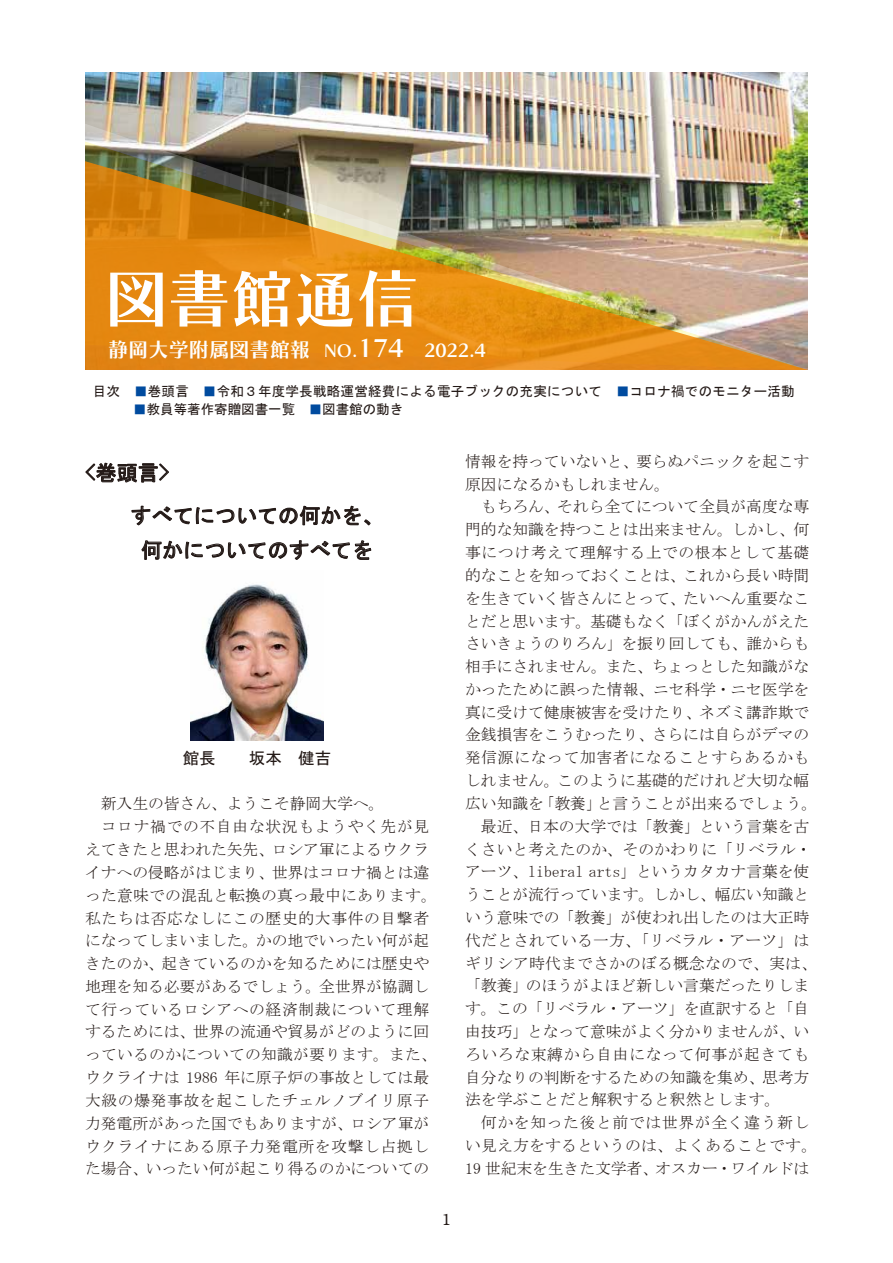
<style>
.page{position:relative;width:893px;height:1263px;background:#fff}
.page>*{position:absolute;margin:0;border:0;box-sizing:border-box;transform-origin:0 0}
.t1{font:62.7px "Chiaro Std B";color:#fff}
.t2{font:21px/42.9px "MS Gothic";letter-spacing:.005em;color:#231916}
.t3{font:20.25px "Chiaro Std B";color:#fff}
.t4{font:16.5px "MS Gothic";color:#231916}
.t5{font:15.9px "Century Oldstyle";color:#221815}
.t6{font:15.75px/22.8px "MS Mincho";color:#231916}
.t7{font:15.75px "MS Mincho";letter-spacing:.04em;color:#231916}
.t8{font:15.75px "MS Mincho";letter-spacing:.045em;color:#231916}
.t9{font:13.5px "MS Gothic";letter-spacing:.02em;color:#231916}
.t10{font:13.5px "MS Gothic";color:#231916}
.s1{font-size:16.95px}
.s2{font-size:24.45px}
.s3{font-size:18px}
.s4{color:#004b9f}
</style>
<div class="page">
<img style="left:191px;top:584px;width:133px;height:157px">
<img style="left:86px;top:72px;width:721px;height:52px">
<img style="left:85px;top:124px;width:723px;height:17px">
<img style="left:85px;top:141px;width:723px;height:20px">
<img style="left:85px;top:161px;width:723px;height:209px">
<h1 class="t1" style="left:105px;top:259px;width:315px">図書館通信</h1>
<p class="t3" style="left:108px;top:337px;width:379px">静岡大学附属図書館報 <span class="s1">NO.</span><span class="s2">174</span> <span class="s3">2022.4</span></p>
<p class="t9" style="left:93px;top:384px;width:703px">目次 <span class="s4">■</span>巻頭言 <span class="s4">■</span>令和３年度学長戦略運営経費による電子ブックの充実について <span class="s4">■</span>コロナ禍でのモニター活動</p>
<p class="t10" style="left:133px;top:402px;width:271px"><span class="s4">■</span>教員等著作寄贈図書一覧 <span class="s4">■</span>図書館の動き</p>
<h2 class="t2" style="left:131px;top:451px;width:254px;text-indent:-46px">&lt;巻頭言&gt;<br>すべてについての何かを、</h2>
<h2 class="t2" style="left:141px;top:528px;width:233px">何かについてのすべてを</h2>
<p class="t4" style="left:183px;top:750px;width:34px">館長</p>
<p class="t4" style="left:249px;top:750px;width:84px">坂本 健吉</p>
<p class="t6" style="left:101px;top:792px;width:285px">新入生の皆さん、ようこそ静岡大学へ。</p>
<p class="t8" style="left:101px;top:819px;width:330px">コロナ禍での不自由な状況もようやく先が見</p>
<p class="t6" style="left:85px;top:838px;width:346px">えてきたと思われた矢先、ロシア軍によるウクラ</p>
<p class="t6" style="left:85px;top:861px;width:346px">イナへの侵略がはじまり、世界はコロナ禍とは違</p>
<p class="t6" style="left:85px;top:883px;width:353px">った意味での混乱と転換の真っ最中にあります。</p>
<p class="t7" style="left:85px;top:910px;width:346px">私たちは否応なしにこの歴史的大事件の目撃者</p>
<p class="t6" style="left:85px;top:929px;width:346px">になってしまいました。かの地でいったい何が起</p>
<p class="t6" style="left:85px;top:952px;width:346px">きたのか、起きているのかを知るためには歴史や</p>
<p class="t6" style="left:85px;top:975px;width:346px">地理を知る必要があるでしょう。全世界が協調し</p>
<p class="t7" style="left:85px;top:1001px;width:346px">て行っているロシアへの経済制裁について理解</p>
<p class="t6" style="left:85px;top:1020px;width:346px">するためには、世界の流通や貿易がどのように回</p>
<p class="t6" style="left:85px;top:1043px;width:353px">っているのかについての知識が要ります。また、</p>
<p class="t6" style="left:85px;top:1066px;width:346px">ウクライナは 1986 年に原子炉の事故としては最</p>
<p class="t7" style="left:85px;top:1092px;width:346px">大級の爆発事故を起こしたチェルノブイリ原子</p>
<p class="t6" style="left:85px;top:1112px;width:346px">力発電所があった国でもありますが、ロシア軍が</p>
<p class="t7" style="left:85px;top:1138px;width:346px">ウクライナにある原子力発電所を攻撃し占拠し</p>
<p class="t6" style="left:85px;top:1157px;width:346px">た場合、いったい何が起こり得るのかについての</p>
<p class="t5" style="left:442px;top:1209px;width:10px">1</p>
<p class="t6" style="left:465px;top:450px;width:346px">情報を持っていないと、要らぬパニックを起こす原因になるかもしれません。</p>
<p class="t6" style="left:481px;top:495px;width:330px">もちろん、それら全てについて全員が高度な専</p>
<p class="t6" style="left:465px;top:518px;width:346px">門的な知識を持つことは出来ません。しかし、何</p>
<p class="t7" style="left:465px;top:544px;width:346px">事につけ考えて理解する上での根本として基礎</p>
<p class="t6" style="left:465px;top:564px;width:346px">的なことを知っておくことは、これから長い時間</p>
<p class="t6" style="left:465px;top:586px;width:346px">を生きていく皆さんにとって、たいへん重要なこ</p>
<p class="t6" style="left:465px;top:609px;width:346px">とだと思います。基礎もなく「ぼくがかんがえた</p>
<p class="t6" style="left:465px;top:632px;width:346px">さいきょうのりろん」を振り回しても、誰からも</p>
<p class="t6" style="left:465px;top:655px;width:346px">相手にされません。また、ちょっとした知識がな</p>
<p class="t6" style="left:465px;top:678px;width:346px">かったために誤った情報、ニセ科学・ニセ医学を</p>
<p class="t6" style="left:465px;top:701px;width:346px">真に受けて健康被害を受けたり、ネズミ講詐欺で</p>
<p class="t6" style="left:465px;top:723px;width:346px">金銭損害をこうむったり、さらには自らがデマの</p>
<p class="t7" style="left:465px;top:750px;width:346px">発信源になって加害者になることすらあるかも</p>
<p class="t6" style="left:465px;top:769px;width:346px">しれません。このように基礎的だけれど大切な幅</p>
<p class="t6" style="left:465px;top:792px;width:353px">広い知識を「教養」と言うことが出来るでしょう。</p>
<p class="t6" style="left:481px;top:815px;width:330px">最近、日本の大学では「教養」という言葉を古</p>
<p class="t6" style="left:465px;top:837px;width:348px">くさいと考えたのか、そのかわりに「リベラル・</p>
<p class="t6" style="left:465px;top:860px;width:346px">アーツ、liberal arts」というカタカナ言葉を使</p>
<p class="t6" style="left:465px;top:883px;width:346px">うことが流行っています。しかし、幅広い知識と</p>
<p class="t6" style="left:465px;top:906px;width:346px">いう意味での「教養」が使われ出したのは大正時</p>
<p class="t6" style="left:465px;top:928px;width:345px">代だとされている一方、「リベラル・アーツ」は</p>
<p class="t6" style="left:465px;top:951px;width:353px">ギリシア時代までさかのぼる概念なので、実は、</p>
<p class="t6" style="left:465px;top:974px;width:346px">「教養」のほうがよほど新しい言葉だったりしま</p>
<p class="t6" style="left:465px;top:997px;width:346px">す。この「リベラル・アーツ」を直訳すると「自</p>
<p class="t6" style="left:465px;top:1020px;width:346px">由技巧」となって意味がよく分かりませんが、い</p>
<p class="t7" style="left:465px;top:1046px;width:346px">ろいろな束縛から自由になって何事が起きても</p>
<p class="t6" style="left:465px;top:1065px;width:346px">自分なりの判断をするための知識を集め、思考方</p>
<p class="t6" style="left:465px;top:1088px;width:316px">法を学ぶことだと解釈すると釈然とします。</p>
<p class="t8" style="left:481px;top:1114px;width:330px">何かを知った後と前では世界が全く違う新し</p>
<p class="t6" style="left:465px;top:1134px;width:353px">い見え方をするというのは、よくあることです。</p>
<p class="t6" style="left:465px;top:1157px;width:346px">19 世紀末を生きた文学者、オスカー・ワイルドは</p>
</div>
